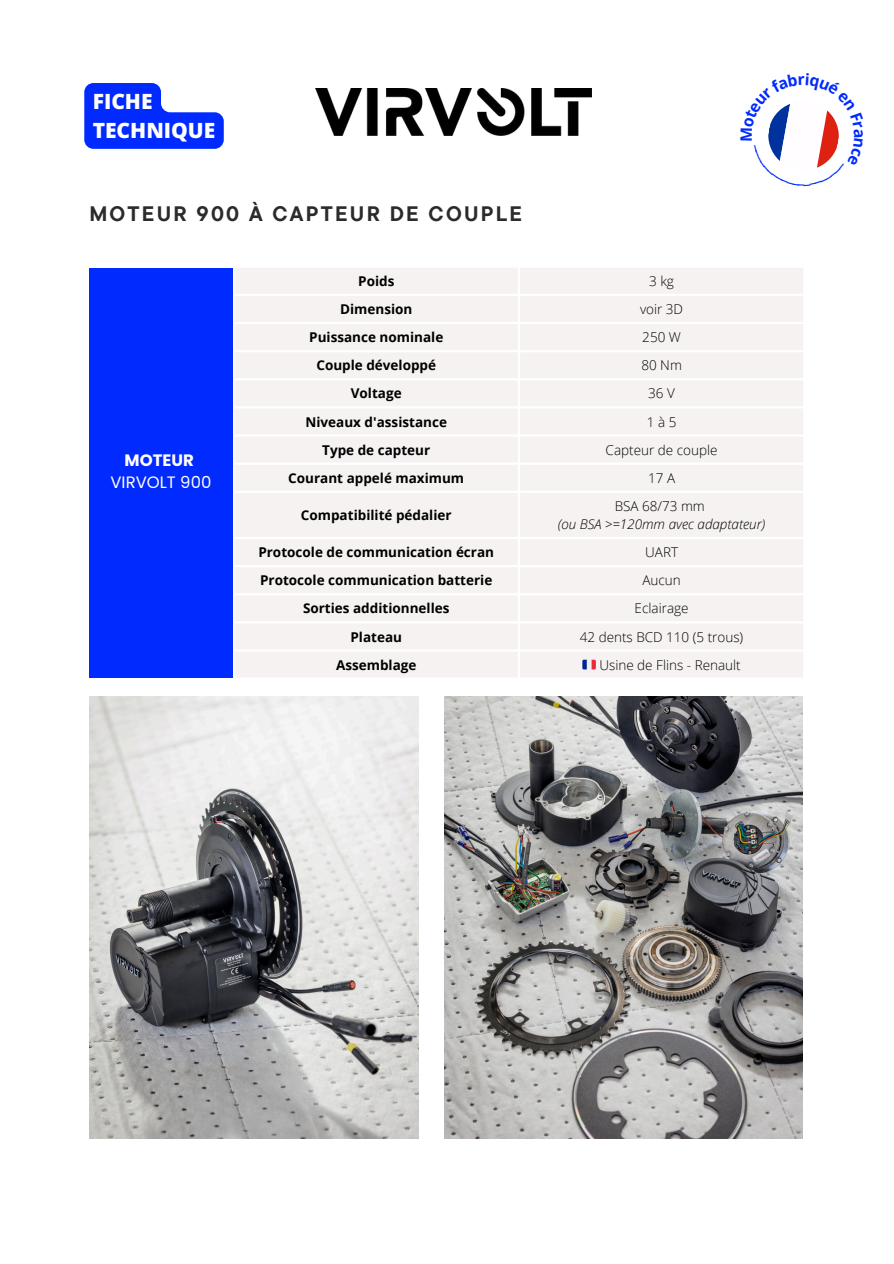
<style>
.page{position:relative;width:894px;height:1264px;background:#fff}
.page>*{position:absolute;margin:0;border:0;box-sizing:border-box;transform-origin:0 0}
.t1{font:800 21px/29.2px "Open Sans";color:#fff}
.t2{font:700 20.85px "TT Commons Pro";letter-spacing:.11em;color:#2b2b2b}
.t3{font:16.5px "Poppins";color:#fffdff}
.t4{font:700 16.5px "Poppins";color:#fffdff}
.t5{font:700 13.5px "Open Sans";color:#000}
.t6{font:300 13.5px "Open Sans";color:#000}
.t7{font:italic 300 13.5px "Open Sans";color:#000}
</style>
<div class="page">
<div style="left:89px;top:268px;width:143px;height:409px;background:#012aff"></div>
<div style="left:235px;top:268px;width:568px;height:409px;background:#f6f2f2"></div>
<img style="left:89px;top:696px;width:329px;height:442px">
<img style="left:444px;top:696px;width:358px;height:442px">
<img style="left:315px;top:89px;width:276px;height:47px">
<svg style="left:84px;top:83px;width:140px;height:66px"></svg>
<svg style="left:768px;top:104px;width:71px;height:64px"></svg>
<h1 class="t1" style="left:93px;top:86px;width:124px">FICHE<br>TECHNIQUE</h1>
<h2 class="t2" style="left:89px;top:200px;width:434px">MOTEUR 900 À CAPTEUR DE COUPLE</h2>
<h1 class="t4" style="left:124px;top:448px;width:71px">MOTEUR</h1>
<p class="t3" style="left:110px;top:471px;width:102px">VIRVOLT 900</p>
<p class="t5" style="left:358px;top:271px;width:38px">Poids</p>
<p class="t6" style="left:649px;top:271px;width:26px">3 kg</p>
<p class="t5" style="left:340px;top:299px;width:74px">Dimension</p>
<p class="t6" style="left:640px;top:299px;width:45px">voir 3D</p>
<p class="t5" style="left:309px;top:328px;width:135px">Puissance nominale</p>
<p class="t6" style="left:642px;top:328px;width:40px">250 W</p>
<p class="t5" style="left:316px;top:356px;width:121px">Couple développé</p>
<p class="t6" style="left:641px;top:356px;width:42px">80 Nm</p>
<p class="t5" style="left:351px;top:384px;width:52px">Voltage</p>
<p class="t6" style="left:648px;top:384px;width:28px">36 V</p>
<p class="t5" style="left:305px;top:412px;width:143px">Niveaux d'assistance</p>
<p class="t6" style="left:646px;top:412px;width:31px">1 à 5</p>
<p class="t5" style="left:322px;top:440px;width:109px">Type de capteur</p>
<p class="t6" style="left:605px;top:440px;width:113px">Capteur de couple</p>
<p class="t5" style="left:288px;top:468px;width:177px">Courant appelé maximum</p>
<p class="t6" style="left:648px;top:468px;width:28px">17 A</p>
<p class="t5" style="left:301px;top:505px;width:152px">Compatibilité pédalier</p>
<p class="t6" style="left:614px;top:496px;width:92px">BSA 68/73 mm</p>
<p class="t7" style="left:557px;top:514px;width:209px">(ou BSA &gt;=120mm avec adaptateur)</p>
<p class="t5" style="left:258px;top:542px;width:237px">Protocole de communication écran</p>
<p class="t6" style="left:645px;top:542px;width:34px">UART</p>
<p class="t5" style="left:260px;top:571px;width:234px">Protocole communication batterie</p>
<p class="t6" style="left:642px;top:571px;width:40px">Aucun</p>
<p class="t5" style="left:303px;top:599px;width:148px">Sorties additionnelles</p>
<p class="t6" style="left:634px;top:599px;width:55px">Eclairage</p>
<p class="t5" style="left:350px;top:627px;width:53px">Plateau</p>
<p class="t6" style="left:579px;top:627px;width:165px">42 dents BCD 110 (5 trous)</p>
<p class="t5" style="left:336px;top:655px;width:82px">Assemblage</p>
<p class="t6" style="left:599px;top:655px;width:143px">Usine de Flins - Renault</p>
</div>
